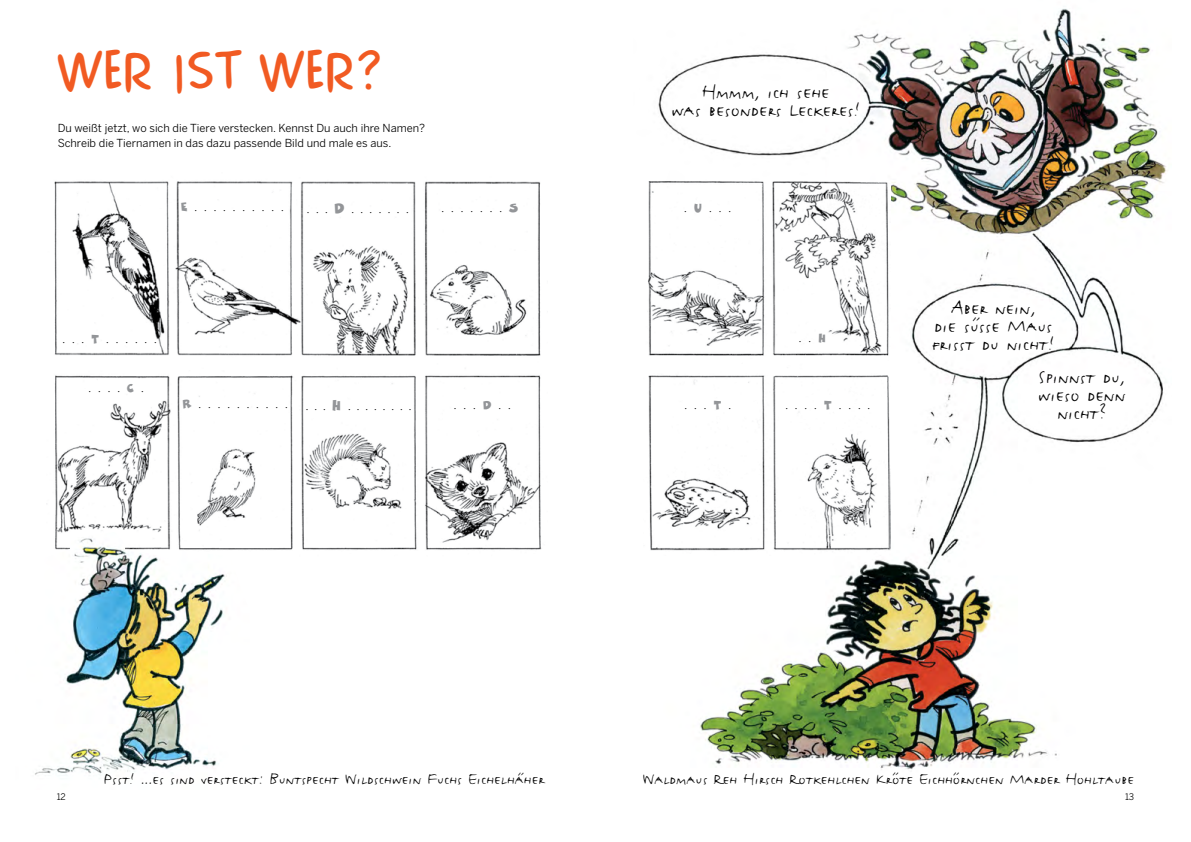
<style>
.page{position:relative;width:1191px;height:842px;background:#fff}
.page>*{position:absolute;margin:0;border:0;box-sizing:border-box;transform-origin:0 0}
.t1{font:48px "Comics Car Toon";color:#f15a22}
.t2{font:25px/18px "FF Justlefthand Caps";color:#000;text-align:center}
.t3{font:20px "FF Justlefthand Caps";color:#000}
.t4{font:11px/15px "Benton Sans";color:#000}
.t5{font:10px "Comics Car Toon";color:#000}
.t6{font:9px "Benton Sans";color:#000}
.s1{color:#939598}
.s2{font-size:12px;color:#939598}
</style>
<div class="page">
<img style="left:46px;top:181px;width:496px;height:369px">
<svg style="left:249px;top:532px;width:70px;height:18px"></svg>
<img style="left:35px;top:532px;width:214px;height:243px">
<img style="left:658px;top:8px;width:509px;height:762px">
<img style="left:648px;top:181px;width:242px;height:375px">
<p class="t1" style="left:58px;top:43px;width:325px">WER IST WER?</p>
<p class="t4" style="left:58px;top:121px;width:369px">Du weißt jetzt, wo sich die Tiere verstecken. Kennst Du auch ihre Namen?<br>Schreib die Tiernamen in das dazu passende Bild und male es aus.</p>
<p class="t5" style="left:181px;top:201px;width:104px"><span class="s1">E</span> . . . . . . . . . .</p>
<p class="t5" style="left:307px;top:203px;width:103px">. . . <span class="s2">D</span> . . . . . . .</p>
<p class="t5" style="left:442px;top:202px;width:78px">. . . . . . . <span class="s1">S</span></p>
<p class="t5" style="left:63px;top:333px;width:96px">. . . <span class="s1">T</span> . . . . . .</p>
<p class="t5" style="left:89px;top:382px;width:56px">. . . . <span class="s1">C</span> .</p>
<p class="t5" style="left:183px;top:398px;width:106px"><span class="s1">R</span> . . . . . . . . . .</p>
<p class="t5" style="left:306px;top:400px;width:107px">. . . <span class="s2">H</span> . . . . . . . .</p>
<p class="t5" style="left:454px;top:399px;width:58px">. . . <span class="s1">D</span> . .</p>
<p class="t2" style="left:671px;top:82px;width:190px">Hmmm, ich sehe<br>was besonders Leckeres!</p>
<p class="t5" style="left:684px;top:202px;width:48px">. <span class="s1">U</span> . . .</p>
<p class="t5" style="left:799px;top:332px;width:28px">. . <span class="s1">H</span></p>
<p class="t5" style="left:685px;top:399px;width:47px">. . . <span class="s1">T</span> .</p>
<p class="t5" style="left:785px;top:399px;width:86px">. . . . <span class="s1">T</span> . . . .</p>
<p class="t2" style="left:932px;top:298px;width:124px">Aber nein,<br>die süsse Maus frisst du nicht!</p>
<p class="t2" style="left:1038px;top:367px;width:89px">Spinnst du, wieso denn nicht?</p>
<p class="t3" style="left:104px;top:766px;width:442px">Psst! ...es sind versteckt: Buntspecht Wildschwein Fuchs Eichelhäher</p>
<p class="t3" style="left:642px;top:766px;width:493px">Waldmaus Reh Hirsch Rotkehlchen Kröte Eichhörnchen Marder Hohltaube</p>
<p class="t6" style="left:57px;top:792px;width:11px">12</p>
<p class="t6" style="left:1125px;top:792px;width:11px">13</p>
</div>
